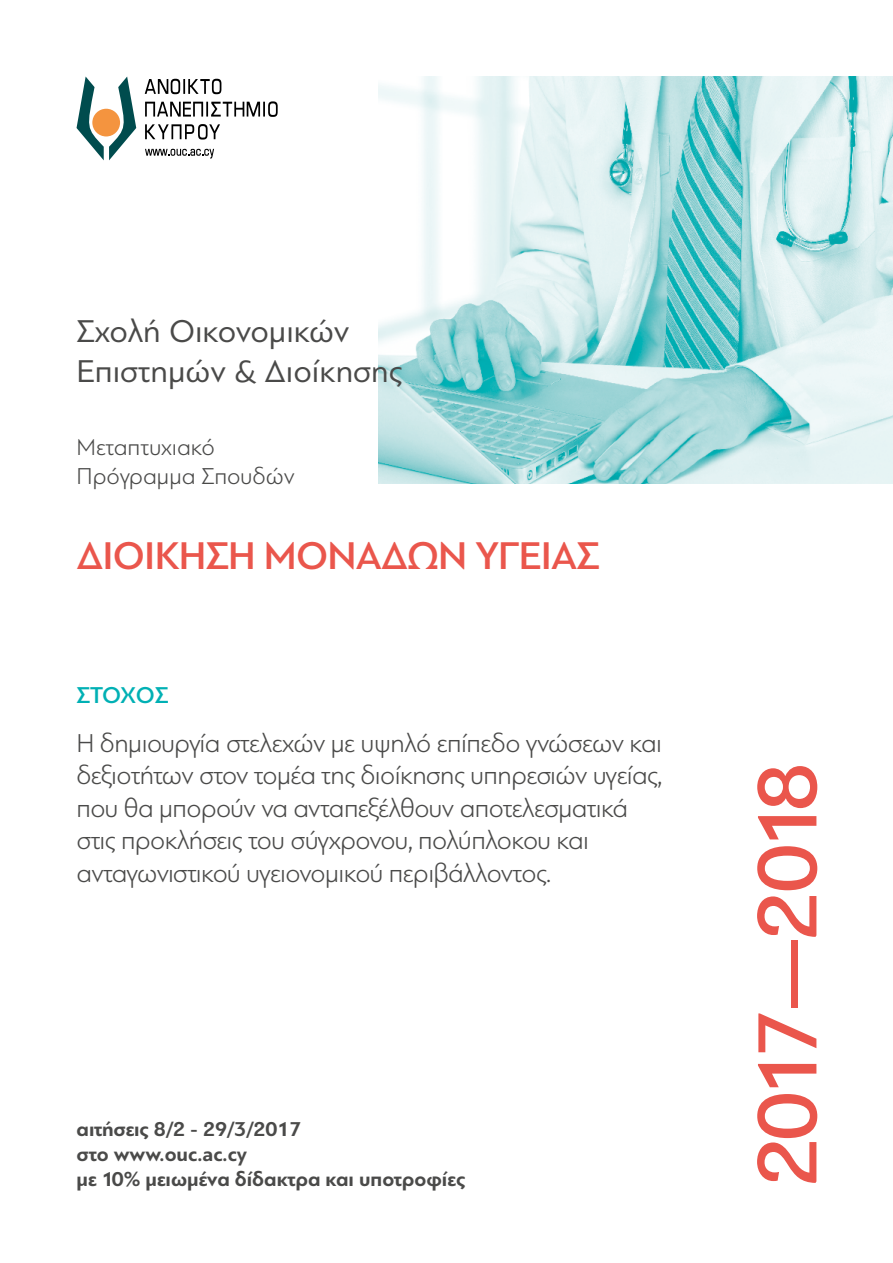
<style>
.page{position:relative;width:893px;height:1263px;background:#fff}
.page>*{position:absolute;margin:0;border:0;box-sizing:border-box;transform-origin:0 0}
.t1{font:500 88.05px "PF Bague Sans Pro";letter-spacing:-.06em;color:#ea564c}
.t2{font:500 40.5px "PF Bague Sans Pro";letter-spacing:-.02em;color:#ea564c}
.t3{font:33px/39.6px "PF Bague Sans Pro";color:#4a4a49}
.t4{font:300 27px/32.4px "PF Bague Sans Pro";letter-spacing:-.02em;color:#4a4a49}
.t5{font:300 24px/28.8px "PF Bague Sans Pro";color:#4a4a49}
.t6{font:500 24px "PF Bague Sans Pro";letter-spacing:-.01em;color:#00b0b4}
.t7{font:700 21px/25.2px "PF Bague Sans Pro";color:#4a4a49}
</style>
<div class="page">
<img style="left:378px;top:77px;width:515px;height:407px">
<svg style="left:77px;top:77px;width:59px;height:83px"></svg>
<svg style="left:145px;top:124px;width:75px;height:16px"></svg>
<svg style="left:145px;top:101px;width:133px;height:16px"></svg>
<svg style="left:145px;top:79px;width:76px;height:15px"></svg>
<svg style="left:145px;top:149px;width:69px;height:10px"></svg>
<p class="t3" style="left:77px;top:311px;width:327px">Σχολή Οικονομικών<br>Επιστημών &amp; Διοίκησης</p>
<p class="t5" style="left:77px;top:433px;width:220px">Μεταπτυχιακό<br>Πρόγραμμα Σπουδών</p>
<h2 class="t2" style="left:77px;top:532px;width:524px">ΔΙΟΊ ΚΗΣΗ ΜΟΝΆΔΩΝ ΥΓΕΊΑΣ</h2>
<p class="t6" style="left:77px;top:680px;width:93px">ΣΤΟΧΟΣ</p>
<p class="t4" style="left:77px;top:727px;width:587px">H δημιουργία στελεχών με υψηλό επίπεδο γνώσεων και δεξιοτήτων στον τομέα της διοίκησης υπηρεσιών υγείας, που θα μπορούν να ανταπεξέλθουν αποτελεσματικά στις προκλήσεις του σύγχρονου, πολύπλοκου και ανταγωνιστικού υγειονομικού περιβάλλοντος.</p>
<p class="t7" style="left:77px;top:1117px;width:391px">αιτήσεις 8/2 - 29/3/2017<br>στο www.ouc.ac.cy<br>με 10% μειωμένα δίδακτρα και υποτροφίες</p>
<h1 class="t1" style="left:735px;top:1186px;width:425px;rotate:-90deg">2017—2018</h1>
</div>
